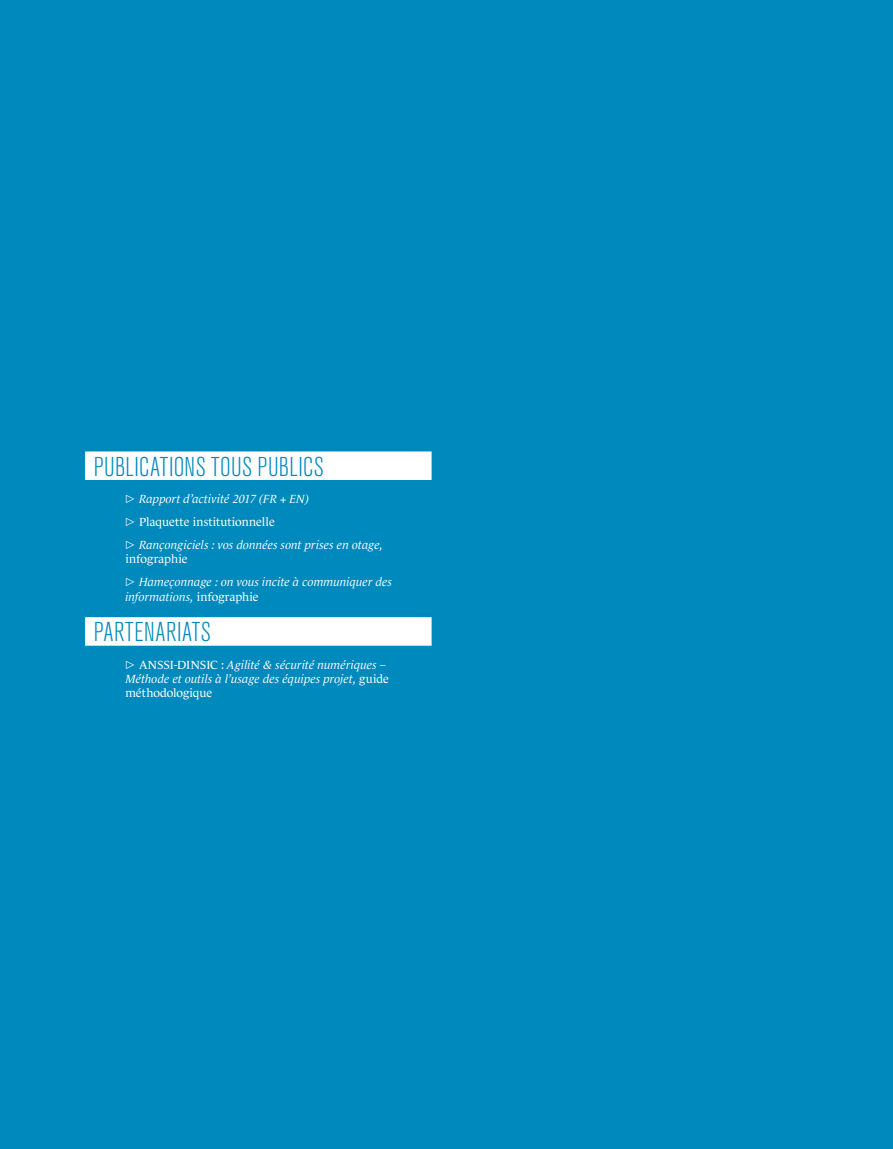
<style>
.page{position:relative;width:893px;height:1149px;background:#fff}
.page>*{position:absolute;margin:0;border:0;box-sizing:border-box;transform-origin:0 0}
.t1{font:300 condensed 27px "Akzidenz Grotesk Pro";letter-spacing:.015em;color:#0089bd}
.t2{font:italic 12px/14.4px "Le Monde Journal Pro";color:#fff}
.t3{font:12px "Le Monde Journal Pro";color:#fff}
.s1{font-style:normal}
</style>
<div class="page">
<div style="left:0;top:0;width:893px;height:1148px;background:#0089bd"></div>
<div style="left:85px;top:451px;width:347px;height:29px;background:#fff"></div>
<div style="left:85px;top:617px;width:347px;height:28px;background:#fff"></div>
<h1 class="t1" style="left:94px;top:448px;width:232px">PUBLICATIONS TOUS PUBLICS</h1>
<p class="t2" style="left:125px;top:486px;width:259px;line-height:23px">▷ Rapport d’activité 2017 (FR + EN)<br>▷ <span class="s1">Plaquette institutionnelle<br></span>▷ Rançongiciels : vos données sont prises en otage,</p>
<p class="t3" style="left:125px;top:549px;width:64px">infographie</p>
<p class="t2" style="left:125px;top:573px;width:268px">▷ Hameçonnage : on vous incite à communiquer des informations, <span class="s1">infographie</span></p>
<h1 class="t1" style="left:94px;top:614px;width:119px">PARTENARIATS</h1>
<p class="t2" style="left:125px;top:656px;width:265px">▷ <span class="s1">ANSSI-DINSIC :</span> Agilité &amp; sécurité numériques –<br>Méthode et outils à l’usage des équipes projet, <span class="s1">guide méthodologique</span></p>
</div>
